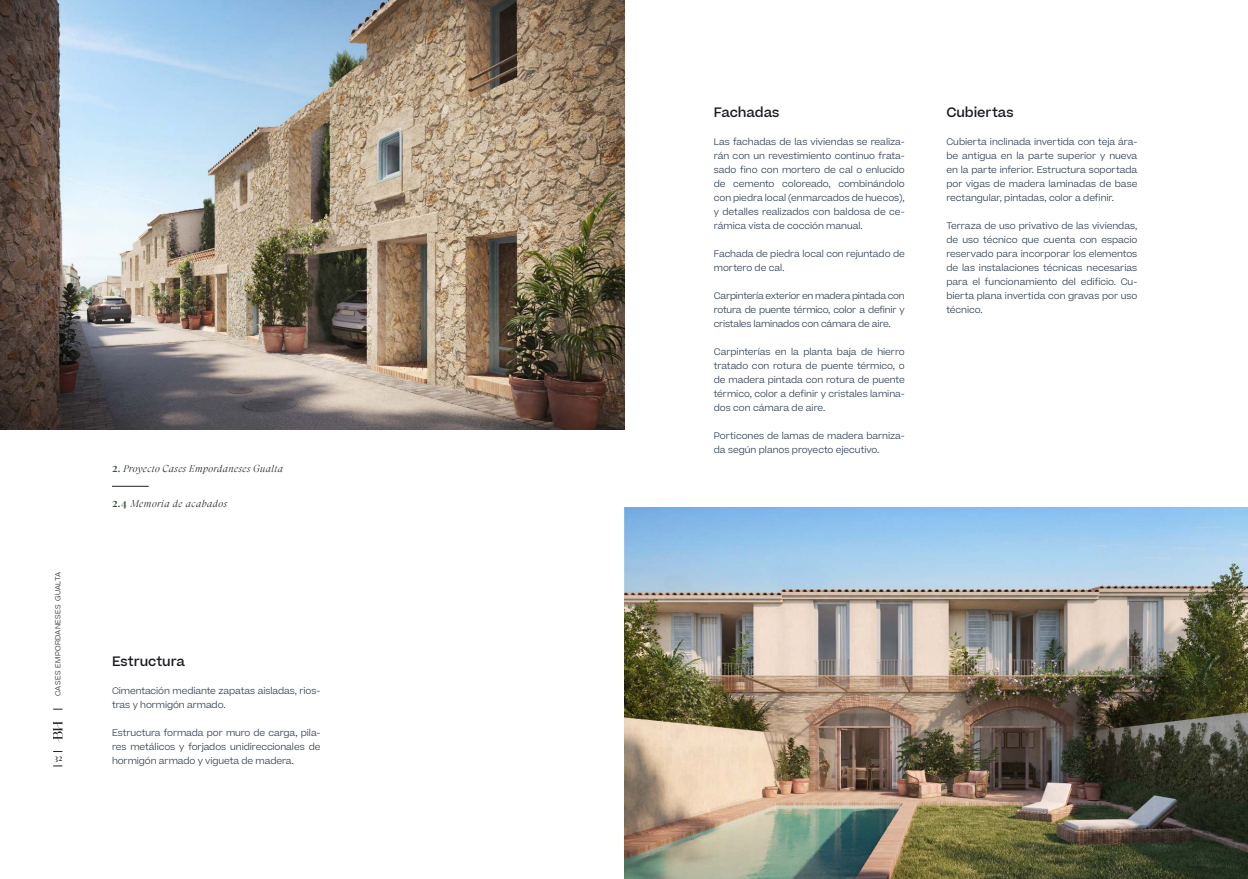
<style>
.page{position:relative;width:1248px;height:879px;background:#fff}
.page>*{position:absolute;margin:0;border:0;box-sizing:border-box;transform-origin:0 0}
.t1{font:500 13px "Beatrice";letter-spacing:-.005em;color:#191b22}
.t2{font:italic 300 10px "GT Super Display";letter-spacing:.03em;color:#221f1f}
.t3{font:300 9px/14px "Beatrice";letter-spacing:-.005em;color:#233348;text-align:justify}
.t4{font:8px "GT Super Display";color:#191b22}
.t5{font:300 7px "Beatrice";letter-spacing:.055em;color:#191b22}
.s1{font-weight:500;font-style:normal;font-size:11px;color:#364f3c}
</style>
<div class="page">
<svg style="left:53px;top:722px;width:9px;height:20px"></svg>
<hr style="left:112px;top:486px;width:37px;height:1px;background:#221f1f">
<img style="left:0;top:0;width:624px;height:430px">
<img style="left:624px;top:507px;width:623px;height:372px">
<p class="t5" style="left:54px;top:696px;width:126px;rotate:-90deg">CASES EMPORDANESES GUALTA</p>
<p class="t4" style="left:54px;top:755px;width:10px">32</p>
<p class="t2" style="left:112px;top:464px;width:172px"><span class="s1">2.</span> Proyecto Cases Empordaneses Gualta</p>
<p class="t2" style="left:112px;top:499px;width:117px"><span class="s1">2.4</span> Memoria de acabados</p>
<h1 class="t1" style="left:112px;top:655px;width:74px">Estructura</h1>
<p class="t3" style="left:112px;top:684px;width:210px">Cimentación mediante zapatas aisladas, rios&shy;tras y hormigón armado.</p>
<p class="t3" style="left:112px;top:726px;width:210px">Estructura formada por muro de carga, pila&shy;res metálicos y forjados unidireccionales de hormigón armado y vigueta de madera.</p>
<h1 class="t1" style="left:713px;top:106px;width:67px">Fachadas</h1>
<p class="t3" style="left:713px;top:135px;width:192px">Las fachadas de las viviendas se realiza&shy;rán con un revestimiento continuo frata&shy;sado fino con mortero de cal o enlucido de cemento coloreado, combinándolo con piedra local (enmarcados de huecos), y detalles realizados con baldosa de ce&shy;rámica vista de cocción manual.</p>
<p class="t3" style="left:713px;top:247px;width:192px">Fachada de piedra local con rejuntado de mortero de cal.</p>
<p class="t3" style="left:713px;top:289px;width:192px">Carpintería exterior en madera pintada con rotura de puente térmico, color a definir y cristales laminados con cámara de aire.</p>
<p class="t3" style="left:713px;top:345px;width:192px">Carpinterías en la planta baja de hierro tratado con rotura de puente térmico, o de madera pintada con rotura de puente térmico, color a definir y cristales lamina&shy;dos con cámara de aire.</p>
<p class="t3" style="left:713px;top:429px;width:192px">Porticones de lamas de madera barniza&shy;da según planos proyecto ejecutivo.</p>
<h1 class="t1" style="left:946px;top:106px;width:69px">Cubiertas</h1>
<p class="t3" style="left:946px;top:135px;width:192px">Cubierta inclinada invertida con teja ára&shy;be antigua en la parte superior y nueva en la parte inferior. Estructura soportada por vigas de madera laminadas de base rectangular, pintadas, color a definir.</p>
<p class="t3" style="left:946px;top:219px;width:192px">Terraza de uso privativo de las viviendas, de uso técnico que cuenta con espacio reservado para incorporar los elementos de las instalaciones técnicas necesarias para el funcionamiento del edificio. Cu&shy;bierta plana invertida con gravas por uso técnico.</p>
</div>
